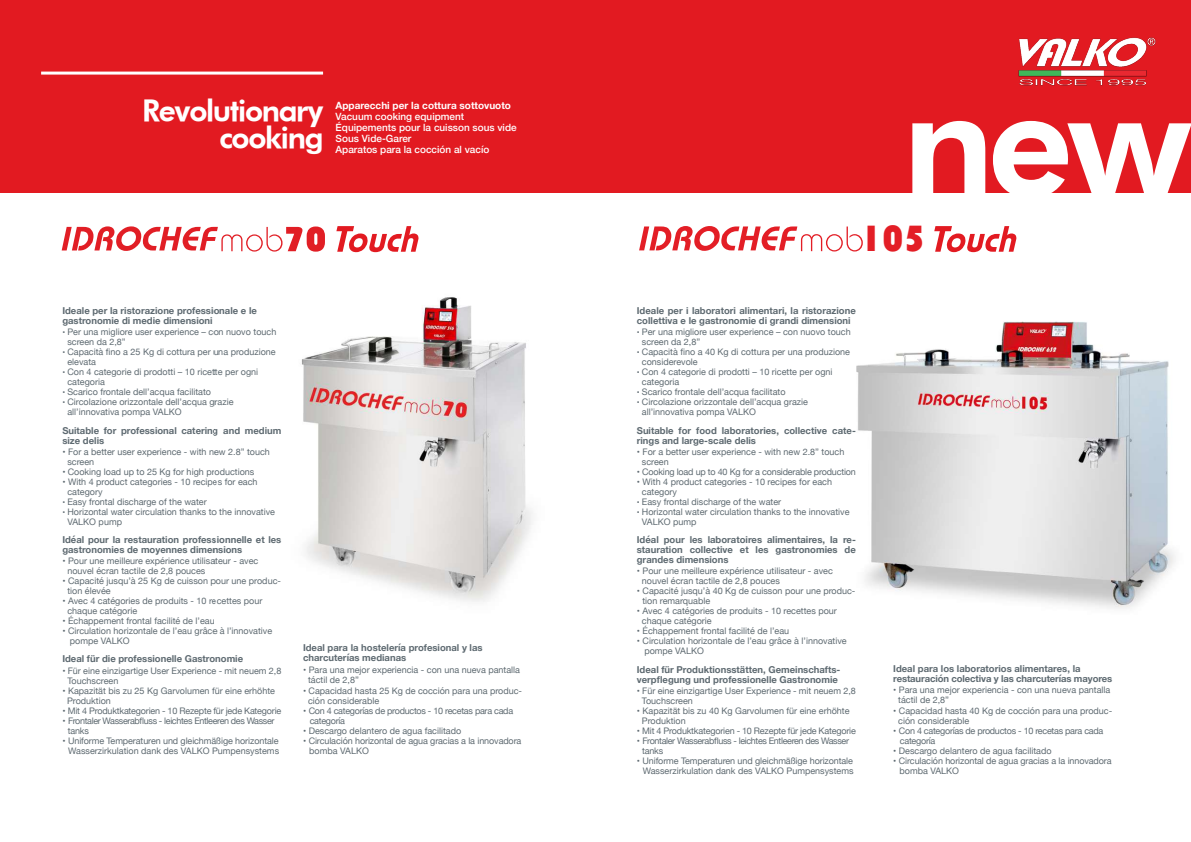
<style>
.page{position:relative;width:1191px;height:842px;background:#fff}
.page>*{position:absolute;margin:0;border:0;box-sizing:border-box;transform-origin:0 0}
.t1{font:800 150px "Volkswagen";color:#fff}
.t2{font:38px "Bauhaus 93";color:#e31e26}
.t3{font:800 30px/27px "Volkswagen";color:#fff;text-align:right}
.t4{font:500 10px/11px "Helvetica Neue";color:#fff}
.t5{font:700 10px "Helvetica Neue";color:#fff}
.t6{font:700 9.5px/10px "Helvetica Neue";color:#5e6a71}
.t7{font:9px/10px "Helvetica Neue";color:#5e6a71}
.t8{font:9px "Helvetica Neue";letter-spacing:-.02em;color:#5e6a71}
.t9{font:9px/10px "Helvetica Neue";letter-spacing:-.04em;color:#5e6a71}
.t10{font:9px/10px "Helvetica Neue";letter-spacing:-.03em;color:#5e6a71}
.s1{font-size:8px}
</style>
<div class="page">
<img style="left:856px;top:321px;width:319px;height:288px">
<div style="left:0;top:0;width:1191px;height:193px;background:#e21a21"></div>
<img style="left:1018px;top:37px;width:138px;height:49px">
<hr style="left:41px;top:72px;width:282px;height:3px;background:#fff">
<img style="left:301px;top:297px;width:232px;height:305px">
<svg style="left:62px;top:226px;width:263px;height:26px"></svg>
<svg style="left:336px;top:226px;width:83px;height:26px"></svg>
<svg style="left:639px;top:226px;width:224px;height:25px"></svg>
<svg style="left:934px;top:226px;width:83px;height:26px"></svg>
<h3 class="t3" style="left:143px;top:97px;width:182px">Revolutionary cooking</h3>
<p class="t5" style="left:335px;top:98px;width:177px">Apparecchi per la cottura sottovuoto</p>
<p class="t4" style="left:335px;top:110px;width:182px">Vacuum cooking equipment<br>Équipements pour la cuisson sous vide<br>Sous Vide-Garer<br>Aparatos para la cocción al vacío</p>
<p class="t6" style="left:62px;top:306px;width:196px">Ideale per la ristorazione professionale e le gastronomie di medie dimensioni</p>
<p class="t7" style="left:67px;top:328px;width:210px;text-indent:-5px"><span class="s1">•</span> Per una migliore user experience – con nuovo touch screen da 2,8”</p>
<p class="t7" style="left:67px;top:348px;width:210px;text-indent:-5px"><span class="s1">•</span> Capacità fino a 25 Kg di cottura per una produzione elevata</p>
<p class="t7" style="left:67px;top:368px;width:192px;text-indent:-5px"><span class="s1">•</span> Con 4 categorie di prodotti – 10 ricette per ogni categoria</p>
<p class="t7" style="left:62px;top:388px;width:150px"><span class="s1">•</span> Scarico frontale dell’acqua facilitato</p>
<p class="t7" style="left:67px;top:398px;width:168px;text-indent:-5px"><span class="s1">•</span> Circolazione orizzontale dell’acqua grazie all’innovativa pompa VALKO</p>
<p class="t6" style="left:62px;top:426px;width:220px">Suitable for professional catering and medium size delis</p>
<p class="t7" style="left:67px;top:448px;width:204px;text-indent:-5px">• For a better user experience - with new 2.8” touch screen</p>
<p class="t7" style="left:62px;top:468px;width:193px">• Cooking load up to 25 Kg for high productions</p>
<p class="t7" style="left:67px;top:478px;width:192px;text-indent:-5px">• With 4 product categories - 10 recipes for each category</p>
<p class="t7" style="left:62px;top:498px;width:146px"><span class="s1">•</span> Easy frontal discharge of the water</p>
<p class="t7" style="left:67px;top:508px;width:209px;text-indent:-5px"><span class="s1">•</span> Horizontal water circulation thanks to the innovative<br>VALKO pump</p>
<p class="t6" style="left:62px;top:535px;width:220px">Idéal pour la restauration professionnelle et les gastronomies de moyennes dimensions</p>
<p class="t7" style="left:67px;top:557px;width:193px;text-indent:-5px">• Pour une meilleure expérience utilisateur - avec nouvel écran tactile de 2,8 pouces</p>
<p class="t7" style="left:67px;top:577px;width:215px;text-indent:-5px">• Capacité jusqu’à 25 Kg de cuisson pour une produc&shy;tion élevée</p>
<p class="t7" style="left:67px;top:597px;width:197px;text-indent:-5px">• Avec 4 catégories de produits - 10 recettes pour chaque catégorie</p>
<p class="t7" style="left:62px;top:617px;width:154px">• Échappement frontal facilité de l’eau</p>
<p class="t7" style="left:70px;top:627px;width:204px;text-indent:-8px">• Circulation horizontale de l’eau grâce à l’innovative pompe VALKO</p>
<p class="t6" style="left:62px;top:654px;width:182px">Ideal für die professionelle Gastronomie</p>
<p class="t7" style="left:67px;top:666px;width:215px;text-indent:-5px">• Für eine einzigartige User Experience - mit neuem 2,8<br>Touchscreen</p>
<p class="t7" style="left:67px;top:686px;width:209px;text-indent:-5px">• Kapazität bis zu 25 Kg Garvolumen für eine erhöhte<br>Produktion</p>
<p class="t8" style="left:62px;top:704px;width:220px">• Mit 4 Produktkategorien - 10 Rezepte für jede Kategorie</p>
<p class="t9" style="left:68px;top:716px;width:208px;text-indent:-5px">• Frontaler Wasserabfluss - leichtes Entleeren des Wasser tanks</p>
<p class="t7" style="left:62px;top:736px;width:218px;text-align:right">• Uniforme Temperaturen und gleichmäßige horizontale<br>Wasserzirkulation dank des VALKO Pumpensystems</p>
<p class="t6" style="left:303px;top:643px;width:181px">Ideal para la hostelería profesional y las charcuterías medianas</p>
<p class="t7" style="left:308px;top:665px;width:214px;text-indent:-5px">• Para una mejor experiencia - con una nueva pantalla táctil de 2,8”</p>
<p class="t7" style="left:308px;top:686px;width:215px;text-indent:-5px">• Capacidad hasta 25 Kg de cocción para una produc&shy;ción considerable</p>
<p class="t10" style="left:310px;top:706px;width:205px;text-indent:-7px">• Con 4 categorías de productos - 10 recetas para cada categoría</p>
<p class="t7" style="left:303px;top:726px;width:160px">• Descargo delantero de agua facilitado</p>
<p class="t7" style="left:309px;top:736px;width:214px;text-indent:-6px">• Circulación horizontal de agua gracias a la innovadora bomba VALKO</p>
<h1 class="t1" style="left:906px;top:51px;width:285px">new</h1>
<h2 class="t2" style="left:860px;top:217px;width:66px">105</h2>
<p class="t6" style="left:637px;top:306px;width:220px">Ideale per i laboratori alimentari, la ristorazione collettiva e le gastronomie di grandi dimensioni</p>
<p class="t7" style="left:642px;top:328px;width:210px;text-indent:-5px"><span class="s1">•</span> Per una migliore user experience – con nuovo touch screen da 2,8”</p>
<p class="t7" style="left:642px;top:348px;width:210px;text-indent:-5px"><span class="s1">•</span> Capacità fino a 40 Kg di cottura per una produzione considerevole</p>
<p class="t7" style="left:642px;top:368px;width:192px;text-indent:-5px"><span class="s1">•</span> Con 4 categorie di prodotti – 10 ricette per ogni categoria</p>
<p class="t7" style="left:637px;top:388px;width:150px"><span class="s1">•</span> Scarico frontale dell’acqua facilitato</p>
<p class="t7" style="left:642px;top:398px;width:168px;text-indent:-5px"><span class="s1">•</span> Circolazione orizzontale dell’acqua grazie all’innovativa pompa VALKO</p>
<p class="t6" style="left:637px;top:426px;width:220px">Suitable for food laboratories, collective cate&shy;rings and large-scale delis</p>
<p class="t7" style="left:642px;top:448px;width:204px;text-indent:-5px">• For a better user experience - with new 2.8” touch screen</p>
<p class="t8" style="left:637px;top:466px;width:220px">• Cooking load up to 40 Kg for a considerable production</p>
<p class="t7" style="left:642px;top:478px;width:192px;text-indent:-5px">• With 4 product categories - 10 recipes for each category</p>
<p class="t7" style="left:637px;top:498px;width:146px"><span class="s1">•</span> Easy frontal discharge of the water</p>
<p class="t7" style="left:642px;top:508px;width:209px;text-indent:-5px"><span class="s1">•</span> Horizontal water circulation thanks to the innovative<br>VALKO pump</p>
<p class="t6" style="left:637px;top:535px;width:220px;text-align:justify">Idéal pour les laboratoires alimentaires, la re&shy;stauration collective et les gastronomies de grandes dimensions</p>
<p class="t7" style="left:642px;top:567px;width:193px;text-indent:-5px">• Pour une meilleure expérience utilisateur - avec nouvel écran tactile de 2,8 pouces</p>
<p class="t7" style="left:642px;top:587px;width:215px;text-indent:-6px">• Capacité jusqu’à 40 Kg de cuisson pour une produc&shy;tion remarquable</p>
<p class="t7" style="left:642px;top:607px;width:197px;text-indent:-5px">• Avec 4 catégories de produits - 10 recettes pour chaque catégorie</p>
<p class="t7" style="left:637px;top:627px;width:154px">• Échappement frontal facilité de l’eau</p>
<p class="t7" style="left:644px;top:637px;width:204px;text-indent:-8px">• Circulation horizontale de l’eau grâce à l’innovative pompe VALKO</p>
<p class="t6" style="left:637px;top:664px;width:205px">Ideal für Produktionsstätten, Gemeinschafts&shy;verpflegung und professionelle Gastronomie</p>
<p class="t7" style="left:642px;top:686px;width:215px;text-indent:-5px">• Für eine einzigartige User Experience - mit neuem 2,8<br>Touchscreen</p>
<p class="t7" style="left:642px;top:706px;width:209px;text-indent:-5px">• Kapazität bis zu 40 Kg Garvolumen für eine erhöhte<br>Produktion</p>
<p class="t8" style="left:637px;top:724px;width:220px">• Mit 4 Produktkategorien - 10 Rezepte für jede Kategorie</p>
<p class="t9" style="left:642px;top:736px;width:208px;text-indent:-5px">• Frontaler Wasserabfluss - leichtes Entleeren des Wasser tanks</p>
<p class="t7" style="left:637px;top:756px;width:218px;text-align:right">• Uniforme Temperaturen und gleichmäßige horizontale<br>Wasserzirkulation dank des VALKO Pumpensystems</p>
<p class="t6" style="left:893px;top:663px;width:220px">Ideal para los laboratorios alimentares, la restauración colectiva y las charcuterías mayores</p>
<p class="t7" style="left:898px;top:685px;width:214px;text-indent:-5px">• Para una mejor experiencia - con una nueva pantalla táctil de 2,8”</p>
<p class="t7" style="left:898px;top:706px;width:215px;text-indent:-5px">• Capacidad hasta 40 Kg de cocción para una produc&shy;ción considerable</p>
<p class="t10" style="left:900px;top:726px;width:205px;text-indent:-7px">• Con 4 categorías de productos - 10 recetas para cada categoría</p>
<p class="t7" style="left:893px;top:746px;width:160px">• Descargo delantero de agua facilitado</p>
<p class="t7" style="left:899px;top:756px;width:214px;text-indent:-6px">• Circulación horizontal de agua gracias a la innovadora bomba VALKO</p>
</div>
